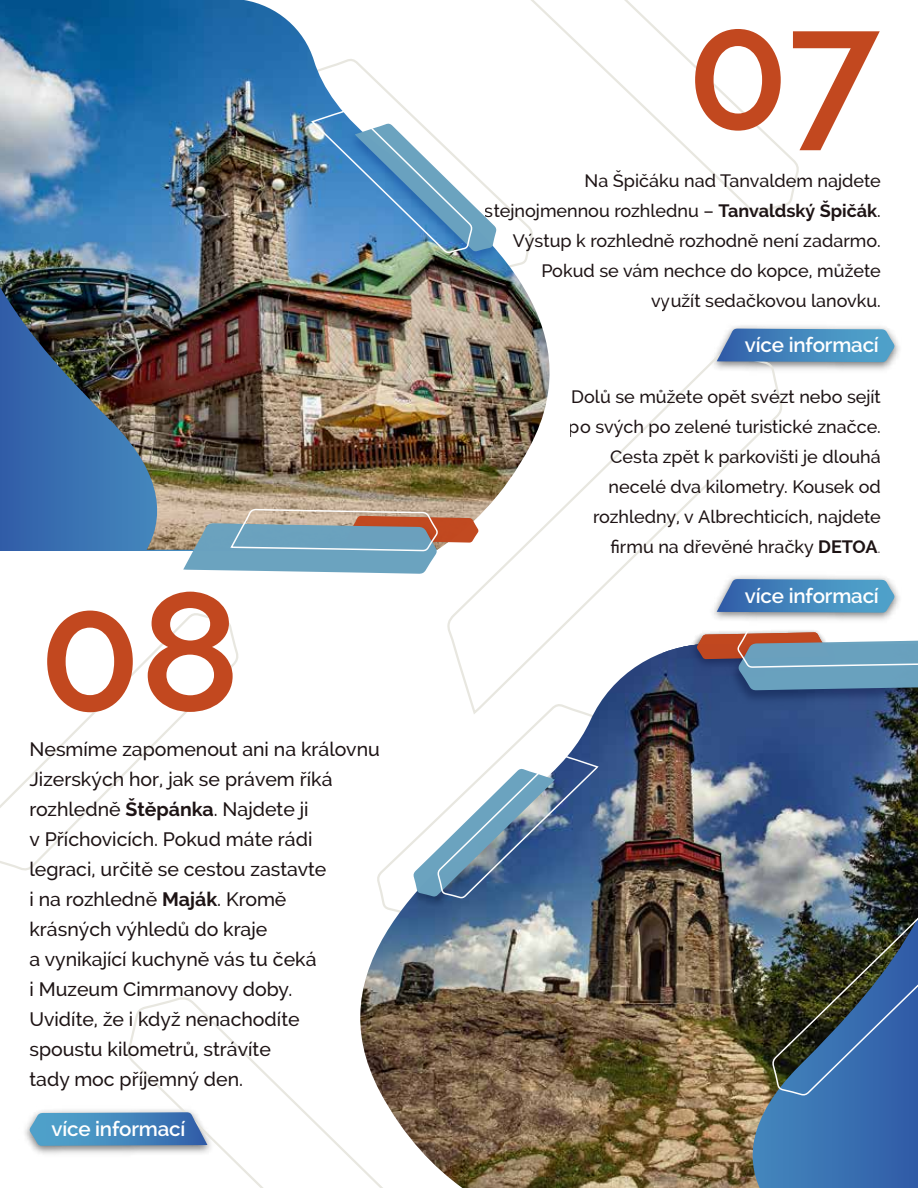
<style>
.page{position:relative;width:918px;height:1188px;background:#fff}
.page>*{position:absolute;margin:0;border:0;box-sizing:border-box;transform-origin:0 0}
.t1{font:600 167.55px "Raleway";color:#c2481f}
.t2{font:600 20.55px "Raleway";letter-spacing:-.01em;color:#fff}
.t3{font:500 19.5px/30px "Raleway";color:#1b1112}
.t4{font:500 18px/30px "Raleway";color:#1b1112;text-align:right}
.s1{font-weight:700}
.s2{font-weight:300}
</style>
<div class="page">
<svg style="left:450px;top:410px;width:326px;height:234px"></svg>
<svg style="left:595px;top:0;width:204px;height:213px"></svg>
<img style="left:0;top:0;width:595px;height:550px">
<img style="left:293px;top:465px;width:241px;height:135px">
<img style="left:132px;top:476px;width:362px;height:159px">
<svg style="left:183px;top:509px;width:296px;height:65px;background:#9ba9b0"></svg>
<img style="left:299px;top:74px;width:250px;height:236px">
<svg style="left:311px;top:109px;width:186px;height:144px"></svg>
<svg style="left:127px;top:997px;width:187px;height:191px"></svg>
<svg style="left:0;top:611px;width:240px;height:260px"></svg>
<img style="left:314px;top:644px;width:604px;height:544px">
<img style="left:641px;top:582px;width:40px;height:135px">
<img style="left:681px;top:669px;width:237px;height:82px">
<svg style="left:697px;top:669px;width:221px;height:21px;background:#5888ab"></svg>
<img style="left:361px;top:720px;width:250px;height:235px">
<svg style="left:413px;top:754px;width:186px;height:144px"></svg>
<img style="left:772px;top:907px;width:146px;height:189px">
<img style="left:662px;top:325px;width:237px;height:93px">
<svg style="left:717px;top:329px;width:178px;height:33px;background:#508ebf"></svg>
<img style="left:662px;top:527px;width:256px;height:142px">
<svg style="left:717px;top:579px;width:178px;height:34px;background:#538fbf"></svg>
<img style="left:25px;top:1060px;width:237px;height:128px">
<svg style="left:29px;top:1112px;width:178px;height:34px;background:#5390c0"></svg>
<h1 class="t1" style="left:38px;top:555px;width:204px">08</h1>
<p class="t3" style="left:29px;top:734px;width:352px">Nesmíme zapomenout ani na královnu</p>
<p class="t3" style="left:29px;top:764px;width:305px">Jizerských hor, jak se právem říká rozhledně <span class="s1">Štěpánka</span>. Najdete ji<br>v Příchovicích. Pokud máte rádi legraci, určitě se cestou zastavte i na rozhledně <span class="s1">Maják</span>. Kromě krásných výhledů do kraje<br>a vynikající kuchyně vás tu čeká<br>i Muzeum Cimrmanovy doby.<br>Uvidíte, že i když nenachodíte spoustu kilometrů, strávíte<br>tady moc příjemný den.</p>
<p class="t2" style="left:51px;top:1117px;width:135px">více informací</p>
<h1 class="t1" style="left:686px;top:-26px;width:196px">07</h1>
<p class="t4" style="left:485px;top:165px;width:398px">Na Špičáku nad Tanvaldem najdete stejnojmennou rozhlednu – <span class="s1">Tanvaldský Špičák</span>.<br>Výstup k rozhledně rozhodně není zadarmo.<br>Pokud se vám nechce do kopce, můžete<br>využít sedačkovou lanovku.</p>
<p class="t2" style="left:745px;top:333px;width:135px">více informací</p>
<p class="t4" style="left:569px;top:382px;width:313px">Dolů se můžete opět svézt nebo sejít po svých po zelené turistické značce.<br>Cesta zpět k parkovišti je dlouhá necelé dva kilometry. Kousek od rozhledny, v Albrechticích, najdete firmu na dřevěné hračky <span class="s1">DETOA</span><span class="s2">.</span></p>
<p class="t2" style="left:745px;top:584px;width:135px">více informací</p>
</div>
